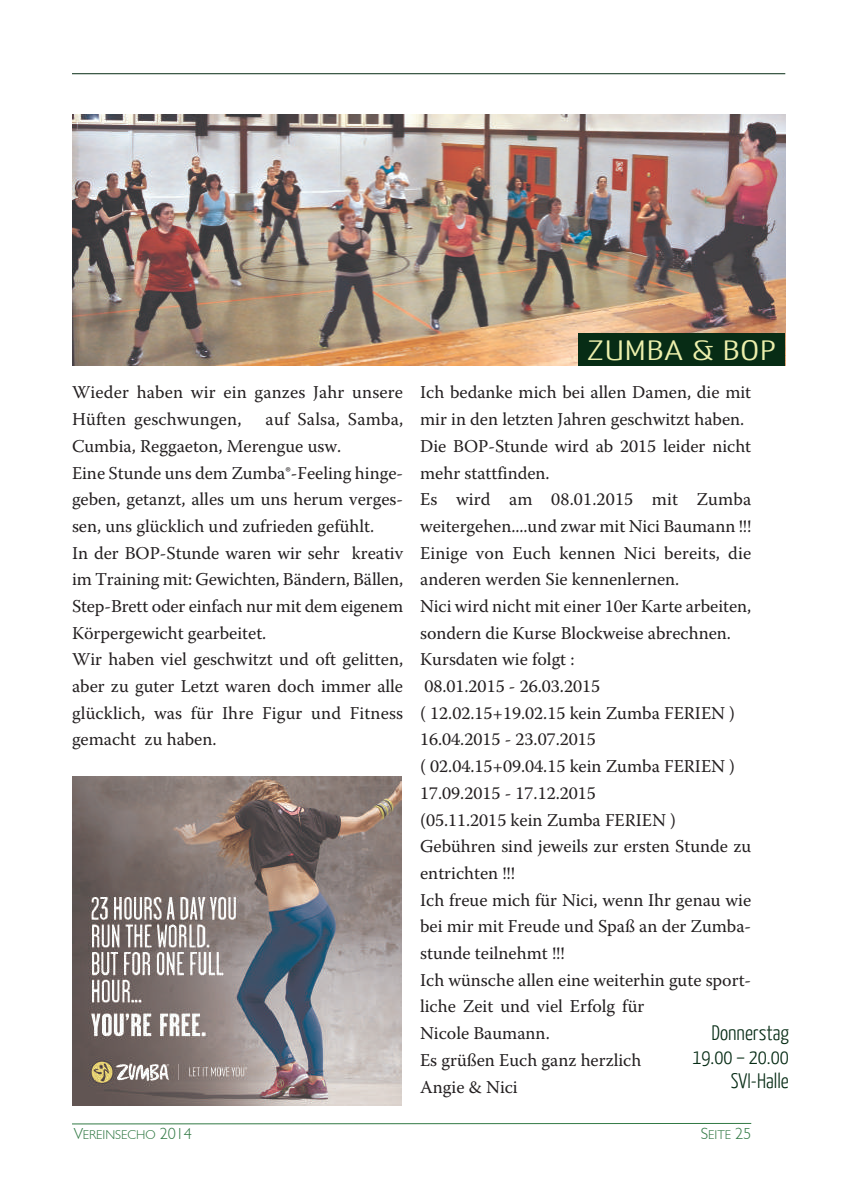
<style>
.page{position:relative;width:842px;height:1191px;background:#fff}
.page>*{position:absolute;margin:0;border:0;box-sizing:border-box;transform-origin:0 0}
.t1{font:300 28px "Yanone Kaffeesatz";letter-spacing:.025em;color:#edf0ac;scale:1.5 1}
.t2{font:300 21px/24.4px "Yanone Kaffeesatz";color:#072c15;text-align:right}
.t3{font:18px/26.6px "Warnock Pro";color:#231f20}
.t4{font:300 12.8px "Humanist 521 BT";color:#317944}
.s1{font-size:16px}
</style>
<div class="page">
<hr style="left:72px;top:1123px;width:679px;height:1px;background:#317944">
<hr style="left:72px;top:73px;width:713px;height:1px;background:#072c15">
<img style="left:72px;top:114px;width:713px;height:252px">
<div style="left:579px;top:333px;width:206px;height:32px;background:#072c15"></div>
<img style="left:72px;top:776px;width:330px;height:330px">
<p class="t3" style="left:72px;top:381px;width:333px">Wieder haben wir ein ganzes Jahr unsere<br>Hüften geschwungen,</p>
<p class="t3" style="left:72px;top:407px;width:333px;text-indent:194px">auf Salsa, Samba, Cumbia, Reggaeton, Merengue usw.<br>Eine Stunde uns dem Zumba®-Feeling hinge&shy;geben, getanzt, alles um uns herum verges&shy;sen, uns glücklich und zufrieden gefühlt.<br>In der BOP-Stunde waren wir sehr kreativ im Training mit: Gewichten, Bändern, Bällen, Step-Brett oder einfach nur mit dem eigenem Körpergewicht gearbeitet.<br>Wir haben viel geschwitzt und oft gelitten, aber zu guter Letzt waren doch immer alle glücklich, was für Ihre Figur und Fitness gemacht zu haben.</p>
<h1 class="t1" style="left:587px;top:339px;width:127px">ZUMBA &amp; BOP</h1>
<p class="t3" style="left:420px;top:381px;width:333px">Ich bedanke mich bei allen Damen, die mit mir in den letzten Jahren geschwitzt haben.<br>Die BOP-Stunde wird ab 2015 leider nicht mehr stattfinden.<br>Es wird am 08.01.2015 mit Zumba weitergehen....und zwar mit Nici Baumann !!!<br>Einige von Euch kennen Nici bereits, die anderen werden Sie kennenlernen.<br>Nici wird nicht mit einer 10er Karte arbeiten, sondern die Kurse Blockweise abrechnen.<br>Kursdaten wie folgt :<br>08.01.2015 - 26.03.2015<br>( 12.02.15+19.02.15 kein Zumba FERIEN )<br>16.04.2015 - 23.07.2015<br>( 02.04.15+09.04.15 kein Zumba FERIEN )<br>17.09.2015 - 17.12.2015<br>(05.11.2015 kein Zumba FERIEN )<br>Gebühren sind jeweils zur ersten Stunde zu entrichten !!!<br>Ich freue mich für Nici, wenn Ihr genau wie bei mir mit Freude und Spaß an der Zumba&shy;stunde teilnehmt !!!<br>Ich wünsche allen eine weiterhin gute sport&shy;liche Zeit und viel Erfolg für<br>Nicole Baumann.<br>Es grüßen Euch ganz herzlich<br>Angie &amp; Nici</p>
<p class="t2" style="left:692px;top:1021px;width:98px">Donnerstag<br>19.00 – 20.00<br>SVI-Halle</p>
<p class="t4" style="left:74px;top:1129px;width:119px"><span class="s1">V</span>EREINSECHO <span class="s1">2014</span></p>
<p class="t4" style="left:701px;top:1129px;width:52px"><span class="s1">S</span>EITE <span class="s1">25</span></p>
</div>
